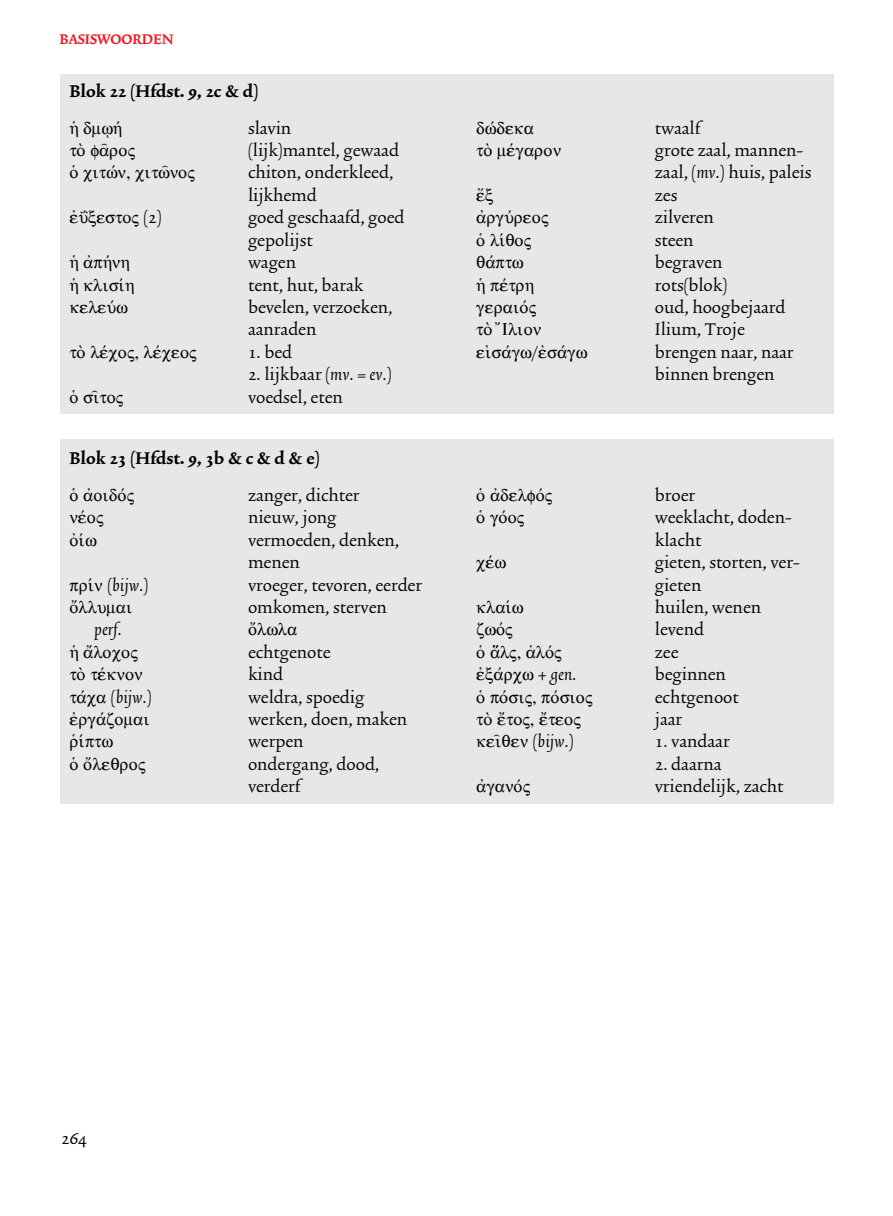
<style>
.page{position:relative;width:893px;height:1216px;background:#fff}
.page>*{position:absolute;margin:0;border:0;box-sizing:border-box;transform-origin:0 0}
.t1{font:19.95px/22.4px "Trinite No 2 Rom Wid";color:#000}
.t2{font:700 19.95px "Trinite No 2";color:#000}
.t3{font:italic 19.95px "Trinite No 2";color:#000}
.t4{font:18.2px "Symbol Greek";color:#000}
.t5{font:700 16.45px "Trinite No 2";color:#ed1d24}
.s1{font-family:"Trinite No 2";font-style:italic}
.s2{font-family:"Trinite No 2 Rom Wid";font-style:normal}
</style>
<div class="page">
<div style="left:60px;top:74px;width:773px;height:340px;background:#e6e7e8"></div>
<div style="left:60px;top:439px;width:773px;height:365px;background:#e6e7e8"></div>
<p class="t5" style="left:60px;top:32px;width:116px">BASISWOORDEN</p>
<p class="t2" style="left:69px;top:82px;width:190px">BLOK 22 (HFDST. 9, 2C &amp; D)</p>
<p class="t1" style="left:248px;top:118px;width:45px">slavin</p>
<p class="t1" style="left:248px;top:140px;width:152px">(lijk)mantel, gewaad</p>
<p class="t4" style="left:69px;top:162px;width:58px">□ ▼ ❖■</p>
<p class="t4" style="left:151px;top:162px;width:38px">▼ ■□</p>
<p class="t1" style="left:248px;top:163px;width:147px">chiton, onderkleed, lijkhemd</p>
<p class="t1" style="left:78px;top:207px;width:85px">◆ ▲▼□ (2)</p>
<p class="t1" style="left:248px;top:207px;width:158px">goed geschaafd, goed gepolijst</p>
<p class="t1" style="left:248px;top:252px;width:50px">wagen</p>
<p class="t4" style="left:93px;top:274px;width:39px">●▲❖</p>
<p class="t1" style="left:248px;top:275px;width:117px">tent, hut, barak</p>
<p class="t4" style="left:88px;top:296px;width:34px">● ◆❖</p>
<p class="t1" style="left:248px;top:297px;width:146px">bevelen, verzoeken, aanraden</p>
<p class="t4" style="left:69px;top:341px;width:121px">▼□ ●❖□ ●❖ □</p>
<p class="t1" style="left:248px;top:342px;width:46px">1. bed</p>
<p class="t1" style="left:248px;top:364px;width:145px">2. lijkbaar (<span class="s1">mv</span>. = <span class="s1">ev</span>.)</p>
<p class="t4" style="left:69px;top:386px;width:48px">□ ▲ ▼□</p>
<p class="t1" style="left:248px;top:387px;width:96px">voedsel, eten</p>
<p class="t2" style="left:69px;top:448px;width:252px">BLOK 23 (HFDST. 9, 3B &amp; C &amp; D &amp; E)</p>
<p class="t4" style="left:69px;top:484px;width:64px">□ □ □❖</p>
<p class="t1" style="left:248px;top:485px;width:113px">zanger, dichter</p>
<p class="t4" style="left:69px;top:507px;width:28px">■ ❖□</p>
<p class="t1" style="left:248px;top:507px;width:90px">nieuw, jong</p>
<p class="t1" style="left:248px;top:530px;width:153px">vermoeden, denken, menen</p>
<p class="t3" style="left:94px;top:576px;width:55px">❖■ <span class="s2">(</span>bijw<span class="s2">.)</span></p>
<p class="t1" style="left:248px;top:574px;width:175px">vroeger, tevoren, eerder</p>
<p class="t4" style="left:69px;top:596px;width:39px">□●●◆</p>
<p class="t1" style="left:248px;top:597px;width:140px">omkomen, sterven</p>
<p class="t3" style="left:94px;top:620px;width:29px">perf<span class="s2">.</span></p>
<p class="t4" style="left:248px;top:619px;width:40px">□● ●</p>
<p class="t4" style="left:93px;top:641px;width:38px">●□ □</p>
<p class="t1" style="left:248px;top:642px;width:84px">echtgenote</p>
<p class="t4" style="left:69px;top:663px;width:75px">▼□ ▼ ❖ ■□■</p>
<p class="t1" style="left:248px;top:664px;width:37px">kind</p>
<p class="t3" style="left:69px;top:688px;width:84px">▼ ❖ <span class="s2">(</span>bijw<span class="s2">.)</span></p>
<p class="t1" style="left:248px;top:686px;width:118px">weldra, spoedig</p>
<p class="t1" style="left:248px;top:709px;width:161px">werken, doen, maken</p>
<p class="t1" style="left:248px;top:731px;width:57px">werpen</p>
<p class="t4" style="left:69px;top:753px;width:70px">□ □●❑□</p>
<p class="t1" style="left:248px;top:754px;width:133px">ondergang, dood, verderf</p>
<p class="t1" style="left:655px;top:118px;width:47px">twaalf</p>
<p class="t4" style="left:516px;top:140px;width:47px">❖ □■</p>
<p class="t1" style="left:655px;top:140px;width:158px">grote zaal, mannen&shy;zaal, (<span class="s1">mv</span>.) huis, paleis zes</p>
<p class="t4" style="left:504px;top:207px;width:39px">◆❖ □</p>
<p class="t1" style="left:655px;top:207px;width:61px">zilveren</p>
<p class="t4" style="left:476px;top:229px;width:49px">□ ●❖❑□</p>
<p class="t1" style="left:655px;top:230px;width:40px">steen</p>
<p class="t4" style="left:476px;top:252px;width:37px">❑❖▼</p>
<p class="t1" style="left:655px;top:252px;width:69px">begraven</p>
<p class="t1" style="left:655px;top:275px;width:74px">rots(blok)</p>
<p class="t1" style="left:655px;top:297px;width:132px">oud, hoogbejaard</p>
<p class="t4" style="left:476px;top:319px;width:67px">▼□ ● □■</p>
<p class="t1" style="left:655px;top:319px;width:91px">Ilium, Troje</p>
<p class="t1" style="left:492px;top:342px;width:82px">▲❖ /▲❖</p>
<p class="t1" style="left:655px;top:342px;width:140px">brengen naar, naar binnen brengen</p>
<p class="t4" style="left:476px;top:484px;width:75px">□ ● □❖</p>
<p class="t1" style="left:655px;top:485px;width:42px">broer</p>
<p class="t4" style="left:476px;top:507px;width:42px">□ □❖□</p>
<p class="t1" style="left:655px;top:507px;width:138px">weeklacht, doden&shy;klacht</p>
<p class="t1" style="left:655px;top:552px;width:146px">gieten, storten, ver&shy;gieten</p>
<p class="t1" style="left:655px;top:597px;width:108px">huilen, wenen</p>
<p class="t1" style="left:655px;top:619px;width:51px">levend</p>
<p class="t4" style="left:536px;top:641px;width:25px">●□❖</p>
<p class="t1" style="left:655px;top:642px;width:25px">zee</p>
<p class="t3" style="left:504px;top:665px;width:74px">❖ <span class="s2">+</span> gen<span class="s2">.</span></p>
<p class="t1" style="left:655px;top:664px;width:72px">beginnen</p>
<p class="t4" style="left:476px;top:686px;width:44px">□ □❖▲</p>
<p class="t4" style="left:550px;top:686px;width:36px">□❖▲ □</p>
<p class="t1" style="left:655px;top:686px;width:85px">echtgenoot</p>
<p class="t4" style="left:476px;top:708px;width:48px">▼□ ▼□</p>
<p class="t1" style="left:655px;top:709px;width:29px">jaar</p>
<p class="t3" style="left:502px;top:732px;width:74px">❑ ■ <span class="s2">(</span>bijw<span class="s2">.)</span></p>
<p class="t1" style="left:655px;top:731px;width:76px">1. vandaar</p>
<p class="t1" style="left:655px;top:754px;width:68px">2. daarna</p>
<p class="t4" style="left:505px;top:775px;width:24px">■□❖</p>
<p class="t1" style="left:655px;top:776px;width:130px">vriendelijk, zacht</p>
<p class="t1" style="left:61px;top:1128px;width:27px">264</p>
</div>
